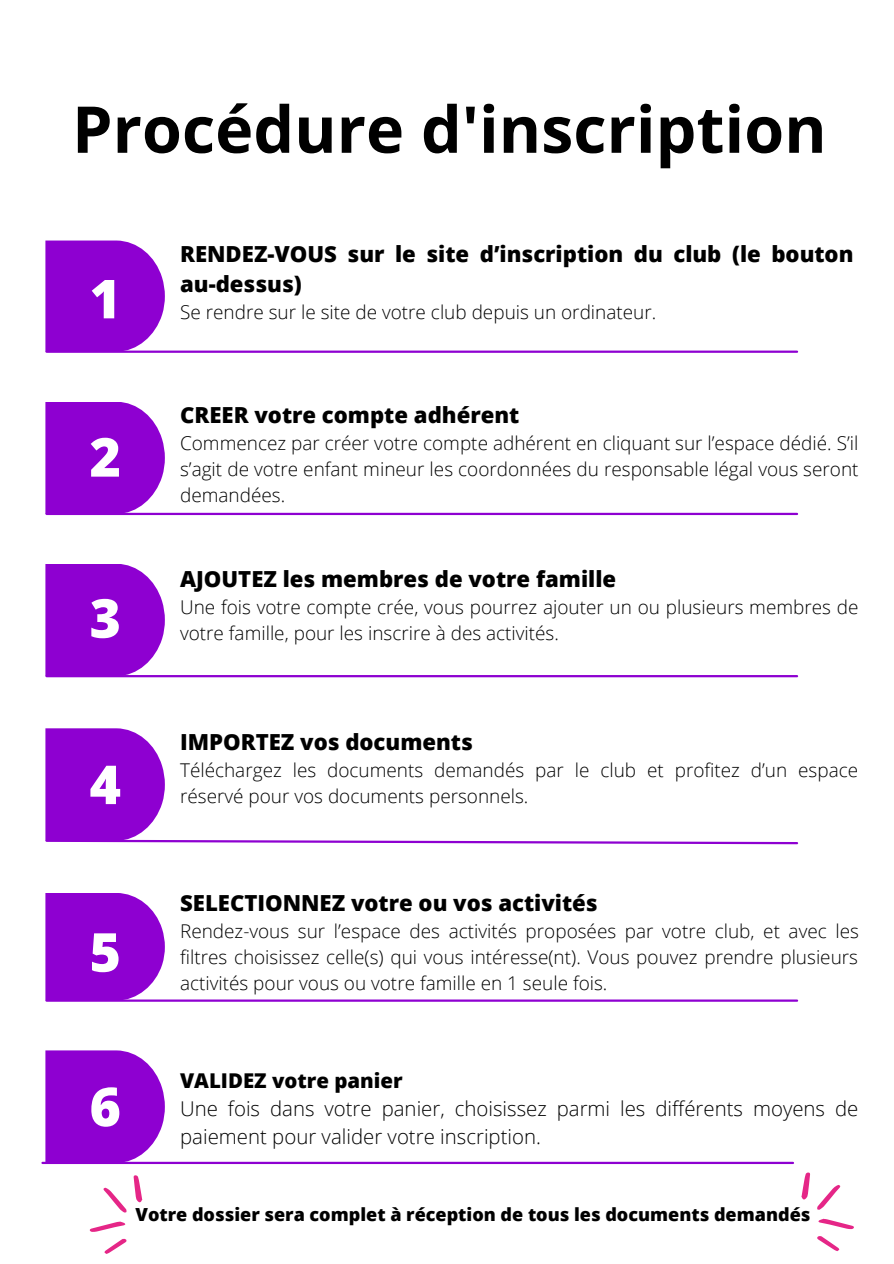
<style>
.page{position:relative;width:894px;height:1264px;background:#fff}
.page>*{position:absolute;margin:0;border:0;box-sizing:border-box;transform-origin:0 0}
.t1{font:700 64.5px "Open Sans";color:#000}
.t2{font:800 53.7px "Open Sans";color:#fff}
.t3{font:800 22.05px/30.5px "Open Sans";color:#000}
.t4{font:300 20.4px/28.2px "Open Sans";color:#000}
.t5{font:800 20.4px "Open Sans";color:#000}
.t6{font:300 18.9px/26px "Open Sans";color:#000;text-align:justify}
.t7{font:800 18px "Open Sans";color:#000}
</style>
<div class="page">
<svg style="left:45px;top:402px;width:120px;height:111px;background:#9716d5"></svg>
<svg style="left:45px;top:564px;width:120px;height:112px;background:#9716d5"></svg>
<svg style="left:45px;top:893px;width:120px;height:107px;background:#9716d5"></svg>
<svg style="left:45px;top:1050px;width:120px;height:111px;background:#9817d5"></svg>
<svg style="left:45px;top:240px;width:120px;height:111px;background:#9817d5"></svg>
<hr style="left:47px;top:350px;width:749px;height:3px;background:#8e00d1">
<hr style="left:47px;top:513px;width:749px;height:2px;background:#8e00d1">
<hr style="left:47px;top:675px;width:749px;height:2px;background:#8e00d1">
<svg style="left:45px;top:728px;width:754px;height:117px"></svg>
<hr style="left:47px;top:999px;width:749px;height:2px;background:#8e00d1">
<hr style="left:42px;top:1161px;width:750px;height:2px;background:#8e00d1">
<svg style="left:89px;top:1175px;width:53px;height:78px"></svg>
<svg style="left:801px;top:1172px;width:52px;height:79px"></svg>
<p class="t1" style="left:72px;top:84px;width:755px">Procédure d'inscription</p>
<p class="t2" style="left:89px;top:261px;width:33px">1</p>
<p class="t2" style="left:89px;top:419px;width:33px">2</p>
<p class="t2" style="left:89px;top:580px;width:33px">3</p>
<p class="t3" style="left:180px;top:238px;width:674px">RENDEZ-VOUS sur le site d’inscription du club (le bouton au-dessus)</p>
<p class="t6" style="left:180px;top:299px;width:477px">Se rendre sur le site de votre club depuis un ordinateur.</p>
<p class="t3" style="left:180px;top:399px;width:341px">CREER votre compte adhérent</p>
<p class="t6" style="left:180px;top:430px;width:679px">Commencez par créer votre compte adhérent en cliquant sur l’espace dédié. S’il s’agit de votre enfant mineur les coordonnées du responsable légal vous seront demandées.</p>
<p class="t3" style="left:180px;top:563px;width:437px">AJOUTEZ les membres de votre famille</p>
<p class="t6" style="left:180px;top:594px;width:679px">Une fois votre compte crée, vous pourrez ajouter un ou plusieurs membres de votre famille, pour les inscrire à des activités.</p>
<p class="t2" style="left:89px;top:746px;width:33px">4</p>
<p class="t3" style="left:180px;top:725px;width:294px">IMPORTEZ vos documents</p>
<p class="t6" style="left:180px;top:756px;width:679px">Téléchargez les documents demandés par le club et profitez d’un espace réservé pour vos documents personnels.</p>
<p class="t2" style="left:89px;top:914px;width:33px">5</p>
<p class="t3" style="left:180px;top:887px;width:419px">SELECTIONNEZ votre ou vos activités</p>
<p class="t6" style="left:180px;top:917px;width:680px">Rendez-vous sur l’espace des activités proposées par votre club, et avec les filtres choisissez celle(s) qui vous intéresse(nt). Vous pouvez prendre plusieurs activités pour vous ou votre famille en 1 seule fois.</p>
<p class="t2" style="left:89px;top:1068px;width:33px">6</p>
<p class="t5" style="left:180px;top:1066px;width:224px">VALIDEZ votre panier</p>
<p class="t4" style="left:180px;top:1094px;width:679px">Une fois dans votre panier, choisissez parmi les différents moyens de paiement pour valider votre inscription.</p>
<p class="t7" style="left:135px;top:1202px;width:676px">Votre dossier sera complet à réception de tous les documents demandés</p>
</div>
